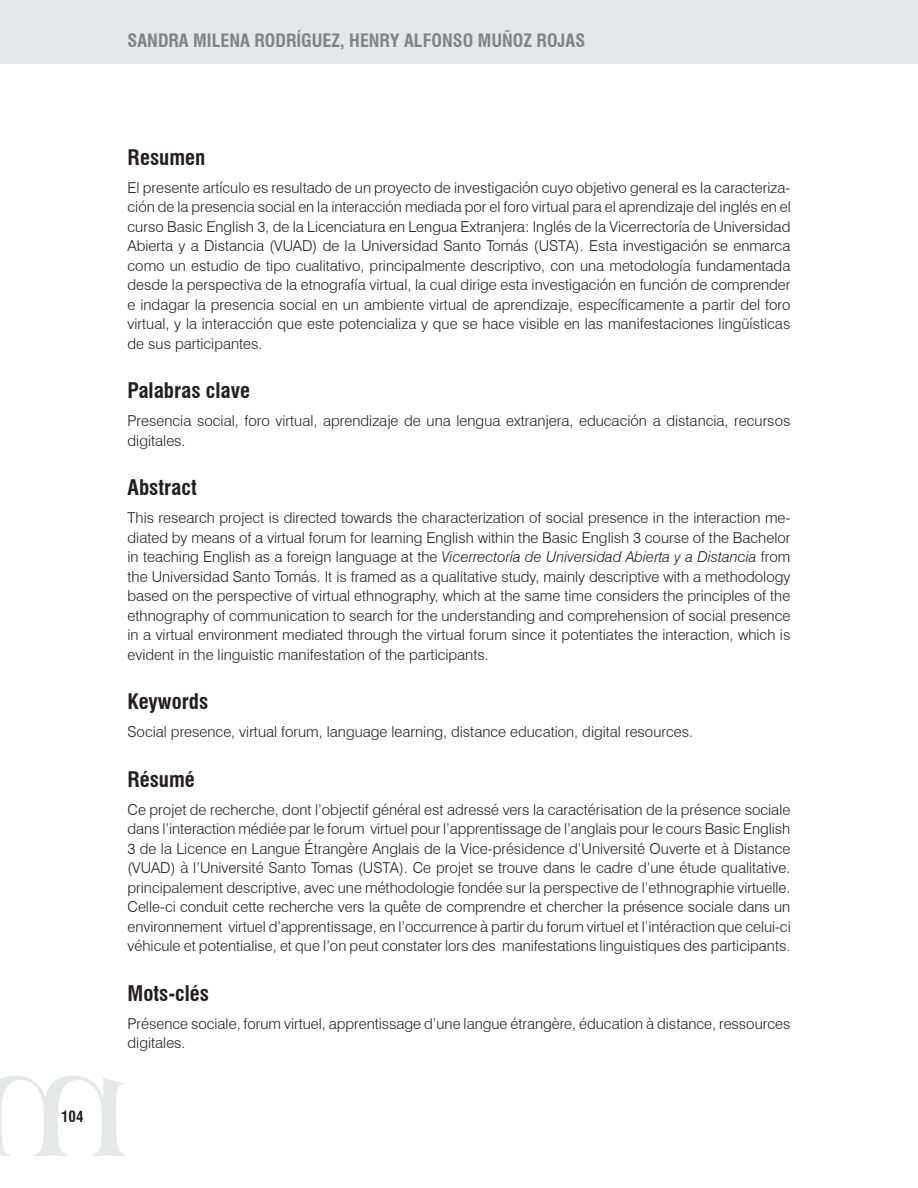
<style>
.page{position:relative;width:918px;height:1188px;background:#fff}
.page>*{position:absolute;margin:0;border:0;box-sizing:border-box;transform-origin:0 0}
.t1{font:700 condensed 21px "Swiss 721 BT";color:#231f20}
.t2{font:700 condensed 18px "Swiss 721 BT";color:#808285}
.t3{font:300 15px/19.5px "Swiss 721 BT";color:#231f20;text-align:justify}
.t4{font:700 condensed 15px "Swiss 721 BT";color:#231f20}
.s1{font-style:italic}
</style>
<div class="page">
<div style="left:0;top:0;width:917px;height:64px;background:#e6e7e9"></div>
<p class="t4" style="left:61px;top:1107px;width:24px">104</p>
<p class="t2" style="left:128px;top:30px;width:457px">Sandra Milena Rodríguez, Henry Alfonso Muñoz Rojas</p>
<h1 class="t1" style="left:128px;top:145px;width:79px">Resumen</h1>
<p class="t3" style="left:128px;top:178px;width:665px">El presente artículo es resultado de un proyecto de investigación cuyo objetivo general es la caracteriza&shy;ción de la presencia social en la interacción mediada por el foro virtual para el aprendizaje del inglés en el curso Basic English 3, de la Licenciatura en Lengua Extranjera: Inglés de la Vicerrectoría de Universidad Abierta y a Distancia (VUAD) de la Universidad Santo Tomás (USTA). Esta investigación se enmarca como un estudio de tipo cualitativo, principalmente descriptivo, con una metodología fundamentada desde la perspectiva de la etnografía virtual, la cual dirige esta investigación en función de comprender e indagar la presencia social en un ambiente virtual de aprendizaje, específicamente a partir del foro virtual, y la interacción que este potencializa y que se hace visible en las manifestaciones lingüísticas de sus participantes.</p>
<h1 class="t1" style="left:128px;top:378px;width:124px">Palabras clave</h1>
<p class="t3" style="left:128px;top:411px;width:664px">Presencia social, foro virtual, aprendizaje de una lengua extranjera, educación a distancia, recursos digitales.</p>
<h1 class="t1" style="left:128px;top:475px;width:71px">Abstract</h1>
<p class="t3" style="left:128px;top:508px;width:664px">This research project is directed towards the characterization of social presence in the interaction me&shy;diated by means of a virtual forum for learning English within the Basic English 3 course of the Bachelor in teaching English as a foreign language at the <span class="s1">Vicerrectoría de Universidad Abierta y a Distancia</span> from the Universidad Santo Tomás. It is framed as a qualitative study, mainly descriptive with a methodology based on the perspective of virtual ethnography, which at the same time considers the principles of the ethnography of communication to search for the understanding and comprehension of social presence in a virtual environment mediated through the virtual forum since it potentiates the interaction, which is evident in the linguistic manifestation of the participants.</p>
<h1 class="t1" style="left:128px;top:689px;width:82px">Keywords</h1>
<p class="t3" style="left:128px;top:722px;width:567px">Social presence, virtual forum, language learning, distance education, digital resources.</p>
<h1 class="t1" style="left:128px;top:767px;width:69px">Résumé</h1>
<p class="t3" style="left:128px;top:800px;width:665px">Ce projet de recherche, dont l’objectif général est adressé vers la caractérisation de la présence sociale dans l’interaction médiée par le forum virtuel pour l’apprentissage de l’anglais pour le cours Basic English 3 de la Licence en Langue Étrangère Anglais de la Vice-présidence d’Université Ouverte et à Distance (VUAD) à l’Université Santo Tomas (USTA). Ce projet se trouve dans le cadre d’une étude qualitative. principalement descriptive, avec une méthodologie fondée sur la perspective de l’ethnographie virtuelle.<br>Celle-ci conduit cette recherche vers la quête de comprendre et chercher la présence sociale dans un environnement virtuel d’apprentissage, en l’occurrence à partir du forum virtuel et l’intéraction que celui-ci véhicule et potentialise, et que l’on peut constater lors des manifestations linguistiques des participants.</p>
<h1 class="t1" style="left:128px;top:981px;width:83px">Mots-clés</h1>
<p class="t3" style="left:128px;top:1014px;width:664px">Présence sociale, forum virtuel, apprentissage d’une langue étrangère, éducation à distance, ressources digitales.</p>
</div>
